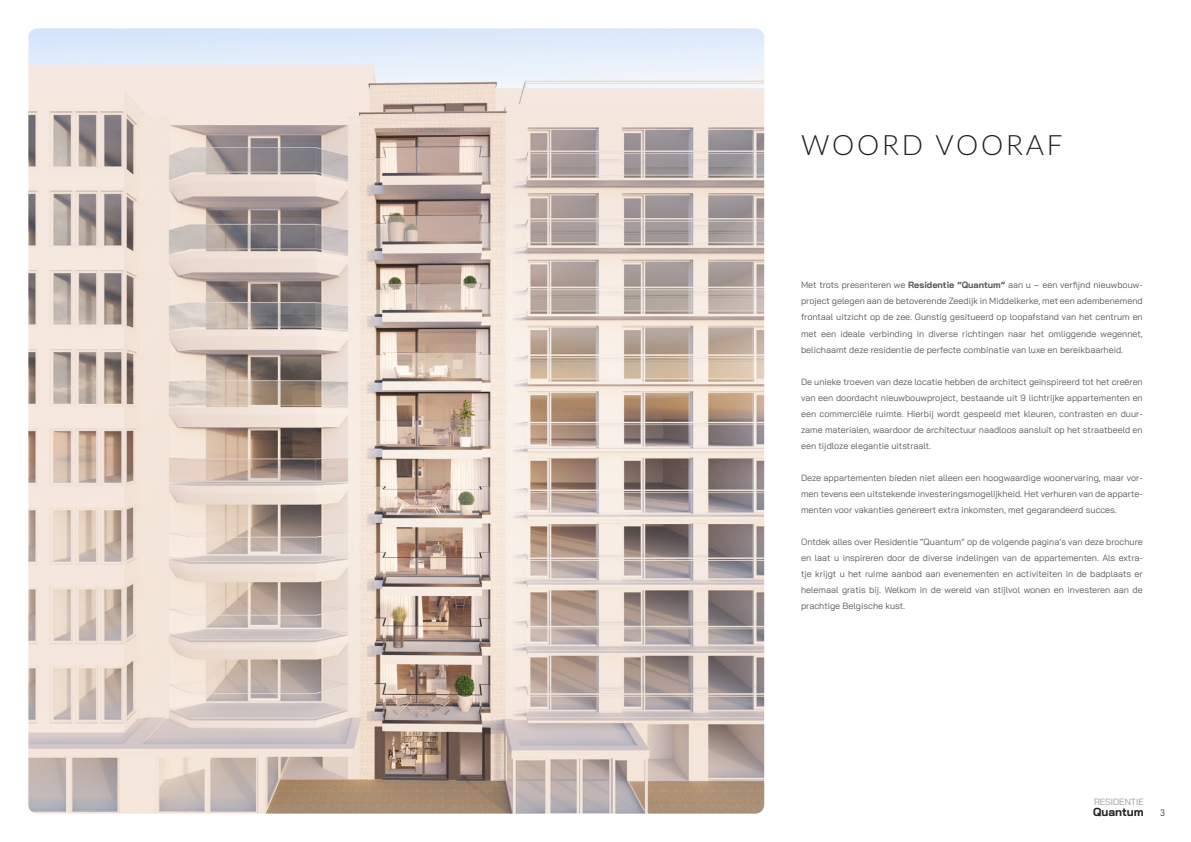
<style>
.page{position:relative;width:1191px;height:842px;background:#fff}
.page>*{position:absolute;margin:0;border:0;box-sizing:border-box;transform-origin:0 0}
.t1{font:300 28px "Lato";letter-spacing:.1em;color:#231f20}
.t2{font:700 11.6px "Bai Jamjuree";color:#231f20}
.t3{font:9px/16px "Bai Jamjuree";color:#57585a;text-align:justify}
.t4{font:9px "Bai Jamjuree";color:#939598}
.t5{font:9px "Dosis";color:#231f20}
.s1{font-weight:700}
</style>
<div class="page">
<img style="left:28px;top:28px;width:736px;height:786px">
<h1 class="t1" style="left:801px;top:125px;width:263px">WOORD VOORAF</h1>
<p class="t3" style="left:801px;top:277px;width:343px">Met trots presenteren we <span class="s1">Residentie “Quantum”</span> aan u – een verfijnd nieuwbouw&shy;project gelegen aan de betoverende Zeedijk in Middelkerke, met een adembenemend frontaal uitzicht op de zee. Gunstig gesitueerd op loopafstand van het centrum en met een ideale verbinding in diverse richtingen naar het omliggende wegennet, belichaamt deze residentie de perfecte combinatie van luxe en bereikbaarheid.</p>
<p class="t3" style="left:801px;top:373px;width:343px">De unieke troeven van deze locatie hebben de architect geïnspireerd tot het creëren van een doordacht nieuwbouwproject, bestaande uit 9 lichtrijke appartementen en een commerciële ruimte. Hierbij wordt gespeeld met kleuren, contrasten en duur&shy;zame materialen, waardoor de architectuur naadloos aansluit op het straatbeeld en een tijdloze elegantie uitstraalt.</p>
<p class="t3" style="left:801px;top:469px;width:343px">Deze appartementen bieden niet alleen een hoogwaardige woonervaring, maar vor&shy;men tevens een uitstekende investeringsmogelijkheid. Het verhuren van de apparte&shy;menten voor vakanties genereert extra inkomsten, met gegarandeerd succes.</p>
<p class="t3" style="left:801px;top:533px;width:343px">Ontdek alles over Residentie “Quantum” op de volgende pagina’s van deze brochure en laat u inspireren door de diverse indelingen van de appartementen. Als extraa tje krijgt u het ruime aanbod aan evenementen en activiteiten in de badplaats er helemaal gratis bij. Welkom in de wereld van stijlvol wonen en investeren aan de prachtige Belgische kust.</p>
<p class="t4" style="left:1094px;top:794px;width:51px">RESIDENTIE</p>
<p class="t2" style="left:1093px;top:805px;width:52px">Quantum</p>
<p class="t5" style="left:1160px;top:807px;width:6px">3</p>
</div>
